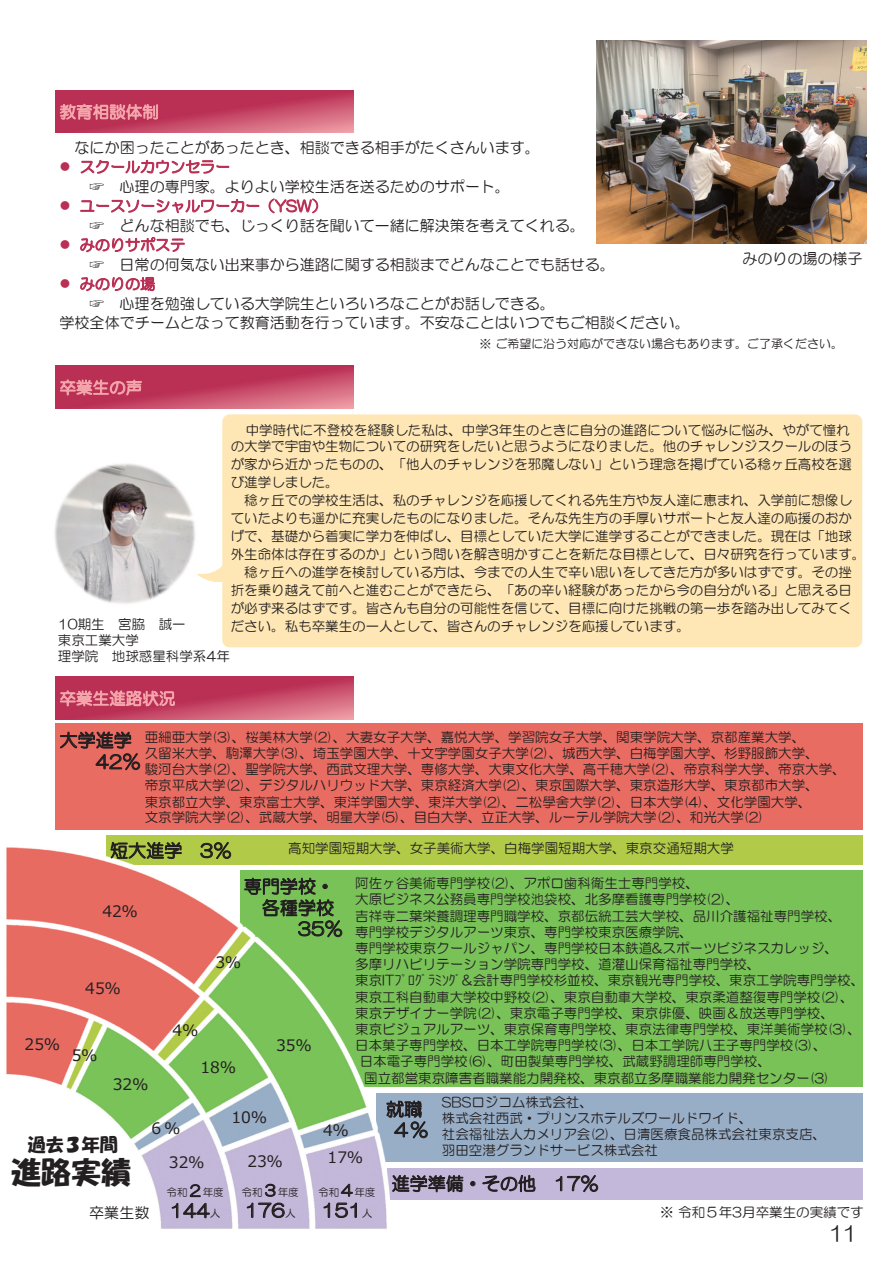
<style>
.page{position:relative;width:893px;height:1263px;background:#fff}
.page>*{position:absolute;margin:0;border:0;box-sizing:border-box;transform-origin:0 0}
.t1{font:30px "HGS Soei Kakupoptai";color:#231f20}
.t2{font:21px "HG Maru Gothic MPRO";color:#231f20}
.t3{font:18px/20.9px "HG Maru Gothic MPRO";letter-spacing:.005em;color:#231f20;text-align:center}
.t4{font:18px "HGS Soei Kakupoptai";color:#231f20}
.t5{font:16.5px "HG Maru Gothic MPRO";letter-spacing:.005em;color:#f4a6ac}
.t6{font:15.75px/34.3px "Meiryo";color:#231f20}
.t7{font:15px/19.5px "HG Maru Gothic MPRO";color:#231f20}
.t8{font:15px "HG Maru Gothic MPRO";letter-spacing:.005em;color:#b93054}
.t9{font:13.5px/16px "HG Maru Gothic MPRO";color:#231f20}
.t10{font:12px "HG Maru Gothic MPRO";color:#231f20}
.t11{font:10.5px "HG Maru Gothic MPRO";color:#231f20}
.s1{color:#b93054}
.s2{font-size:15px}
.s3{font-size:10.5px}
</style>
<div class="page">
<div style="left:55px;top:724px;width:808px;height:106px;background:#e96c62"></div>
<div style="left:106px;top:835px;width:757px;height:30px;background:#b1cb48"></div>
<div style="left:240px;top:870px;width:623px;height:217px;background:#78c258"></div>
<div style="left:376px;top:1093px;width:487px;height:68px;background:#98aec6"></div>
<div style="left:387px;top:1168px;width:476px;height:31px;background:#c4b8da"></div>
<img style="left:6px;top:847px;width:384px;height:382px">
<svg style="left:197px;top:566px;width:25px;height:16px"></svg>
<div style="left:222px;top:414px;width:640px;height:233px;background:#fee7b4;border-radius:7px"></div>
<img style="left:55px;top:90px;width:298px;height:43px">
<img style="left:55px;top:366px;width:298px;height:42px">
<img style="left:55px;top:677px;width:298px;height:42px">
<img style="left:596px;top:41px;width:270px;height:203px">
<img style="left:54px;top:463px;width:141px;height:141px">
<p class="t5" style="left:60px;top:104px;width:101px">教育相談体制</p>
<p class="t7" style="left:75px;top:138px;width:467px">なにか困ったことがあったとき、相談できる相手がたくさんいます。</p>
<p class="t7" style="left:90px;top:157px;width:422px;text-indent:-30px"><span class="s1">● スクールカウンセラー<br></span>☞ 心理の専門家。よりよい学校生活を送るためのサポート。</p>
<p class="t7" style="left:90px;top:196px;width:497px;text-indent:-30px"><span class="s1">● ユースソーシャルワーカー（YSW）<br></span>☞ どんな相談でも、じっくり話を聞いて一緒に解決策を考えてくれる。</p>
<p class="t7" style="left:90px;top:235px;width:527px;text-indent:-30px"><span class="s1">● みのりサポステ<br></span>☞ 日常の何気ない出来事から進路に関する相談までどんなことでも話せる。</p>
<p class="t8" style="left:60px;top:276px;width:97px">● みのりの場</p>
<p class="t7" style="left:90px;top:294px;width:467px">☞ 心理を勉強している大学院生といろいろなことがお話しできる。</p>
<p class="t7" style="left:60px;top:313px;width:632px">学校全体でチームとなって教育活動を行っています。不安なことはいつでもご相談ください。</p>
<p class="t10" style="left:479px;top:337px;width:365px">※ ご希望に沿う対応ができない場合もあります。ご了承ください。</p>
<p class="t7" style="left:742px;top:249px;width:122px">みのりの場の様子</p>
<p class="t5" style="left:60px;top:379px;width:84px">卒業生の声</p>
<p class="t9" style="left:231px;top:422px;width:622px;text-align:right">中学時代に不登校を経験した私は、中学3年生のときに自分の進路について悩みに悩み、やがて憧れ<br>の大学で宇宙や生物についての研究をしたいと思うようになりました。他のチャレンジスクールのほう</p>
<p class="t9" style="left:231px;top:455px;width:622px;line-height:18px">が家から近かったものの、「他人のチャレンジを邪魔しない」という理念を掲げている稔ヶ丘高校を選び進学しました。</p>
<p class="t9" style="left:244px;top:492px;width:609px">稔ヶ丘での学校生活は、私のチャレンジを応援してくれる先生方や友人達に恵まれ、入学前に想像し</p>
<p class="t9" style="left:231px;top:510px;width:622px">ていたよりも遥かに充実したものになりました。そんな先生方の手厚いサポートと友人達の応援のおか</p>
<p class="t9" style="left:231px;top:528px;width:622px">げで、基礎から着実に学力を伸ばし、目標としていた大学に進学することができました。現在は「地球</p>
<p class="t9" style="left:231px;top:546px;width:636px">外生命体は存在するのか」という問いを解き明かすことを新たな目標として、日々研究を行っています。</p>
<p class="t9" style="left:244px;top:564px;width:609px">稔ヶ丘への進学を検討している方は、今までの人生で辛い思いをしてきた方が多いはずです。その挫</p>
<p class="t9" style="left:231px;top:582px;width:622px">折を乗り越えて前へと進むことができたら、「あの辛い経験があったから今の自分がいる」と思える日</p>
<p class="t9" style="left:231px;top:600px;width:622px">が必ず来るはずです。皆さんも自分の可能性を信じて、目標に向けた挑戦の第一歩を踏み出してみてく</p>
<p class="t9" style="left:231px;top:618px;width:460px">ださい。私も卒業生の一人として、皆さんのチャレンジを応援しています。</p>
<p class="t9" style="left:58px;top:616px;width:174px">10期生 宮脇 誠一<br>東京工業大学<br>理学院 地球惑星科学系4年</p>
<p class="t5" style="left:60px;top:690px;width:117px">卒業生進路状況</p>
<h3 class="t3" style="left:96px;top:729px;width:46px;line-height:21.6px;text-align:left;text-indent:-36px">大学進学<br>42％</h3>
<p class="t9" style="left:145px;top:729px;width:702px">亜細亜大学(3)、桜美林大学(2)、大妻女子大学、嘉悦大学、学習院女子大学、関東学院大学、京都産業大学、<br>久留米大学、駒澤大学(3)、埼玉学園大学、十文字学園女子大学(2)、城西大学、白梅学園大学、杉野服飾大学、<br>駿河台大学(2)、聖学院大学、西武文理大学、専修大学、大東文化大学、高千穂大学(2)、帝京科学大学、帝京大学、帝京平成大学(2)、デジタルハリウッド大学、東京経済大学(2)、東京国際大学、東京造形大学、東京都市大学、<br>東京都立大学、東京富士大学、東洋学園大学、東洋大学(2)、二松學舍大学(2)、日本大学(4)、文化学園大学、<br>文京学院大学(2)、武蔵大学、明星大学(5)、目白大学、立正大学、ルーテル学院大学(2)、和光大学(2)</p>
<h3 class="t3" style="left:110px;top:840px;width:123px">短大進学 3％</h3>
<p class="t9" style="left:288px;top:840px;width:447px">高知学園短期大学、女子美術大学、白梅学園短期大学、東京交通短期大学</p>
<p class="t9" style="left:355px;top:875px;width:345px">阿佐ヶ谷美術専門学校(2)、アポロ歯科衛生士専門学校、</p>
<p class="t9" style="left:355px;top:891px;width:386px">大原ビジネス公務員専門学校池袋校、北多摩看護専門学校(2)、</p>
<p class="t9" style="left:355px;top:908px;width:488px">吉祥寺二葉栄養調理専門職学校、京都伝統工芸大学校、品川介護福祉専門学校、</p>
<p class="t9" style="left:355px;top:924px;width:339px">専門学校デジタルアーツ東京、専門学校東京医療学院、</p>
<p class="t9" style="left:355px;top:940px;width:484px">専門学校東京クールジャパン、専門学校日本鉄道&amp;スポーツビジネスカレッジ、</p>
<p class="t9" style="left:355px;top:956px;width:407px">多摩リハビリテーション学院専門学校、道灌山保育福祉専門学校、</p>
<p class="t9" style="left:355px;top:972px;width:510px">東京ITﾌﾟﾛｸﾞﾗﾐﾝｸﾞ&amp;会計専門学校杉並校、東京観光専門学校、東京工学院専門学校、</p>
<p class="t9" style="left:355px;top:989px;width:500px">東京工科自動車大学校中野校(2)、東京自動車大学校、東京柔道整復専門学校(2)、</p>
<p class="t9" style="left:355px;top:1005px;width:480px">東京デザイナー学院(2)、東京電子専門学校、東京俳優、映画＆放送専門学校、</p>
<p class="t9" style="left:355px;top:1021px;width:507px">東京ビジュアルアーツ、東京保育専門学校、東京法律専門学校、東洋美術学校(3)、</p>
<p class="t9" style="left:355px;top:1037px;width:473px">日本菓子専門学校、日本工学院専門学校(3)、日本工学院八王子専門学校(3)、</p>
<p class="t9" style="left:360px;top:1053px;width:413px">日本電子専門学校(6)、町田製菓専門学校、武蔵野調理師専門学校、</p>
<p class="t9" style="left:364px;top:1070px;width:467px">国立都営東京障害者職業能力開発校、東京都立多摩職業能力開発センター(3)</p>
<h3 class="t3" style="left:244px;top:876px;width:92px">専門学校・</h3>
<h3 class="t3" style="left:262px;top:897px;width:74px">各種学校</h3>
<h3 class="t3" style="left:298px;top:918px;width:46px">35％</h3>
<p class="t6" style="left:102px;top:894px;width:37px">42％</p>
<p class="t6" style="left:215px;top:946px;width:27px">3％</p>
<p class="t6" style="left:85px;top:972px;width:37px">45％</p>
<p class="t6" style="left:173px;top:1014px;width:27px">4％</p>
<p class="t6" style="left:25px;top:1028px;width:37px">25％</p>
<p class="t6" style="left:276px;top:1029px;width:37px">35％</p>
<p class="t6" style="left:72px;top:1039px;width:27px">5％</p>
<p class="t6" style="left:200px;top:1051px;width:37px">18％</p>
<p class="t6" style="left:231px;top:1101px;width:37px">10％</p>
<p class="t6" style="left:247px;top:1145px;width:37px">23％</p>
<p class="t6" style="left:113px;top:1068px;width:37px">32％</p>
<h3 class="t3" style="left:386px;top:1098px;width:44px">就職<br>４％</h3>
<p class="t9" style="left:442px;top:1094px;width:386px">SBSロジコム株式会社、<br>株式会社西武・プリンスホテルズワールドワイド、<br>社会福祉法人カメリア会(2)、日清医療食品株式会社東京支店、羽田空港グランドサービス株式会社</p>
<h3 class="t3" style="left:392px;top:1173px;width:208px">進学準備・その他 17％</h3>
<p class="t6" style="left:169px;top:1112px;width:37px;text-indent:-20px">６％<br>32％</p>
<p class="t6" style="left:323px;top:1118px;width:41px;line-height:26.7px">4％<br>17％</p>
<h3 class="t4" style="left:28px;top:1135px;width:91px">過去３年間</h3>
<h1 class="t1" style="left:11px;top:1157px;width:121px">進路実績</h1>
<p class="t7" style="left:89px;top:1203px;width:62px">卒業生数</p>
<p class="t11" style="left:242px;top:1186px;width:59px">令和<span class="s2">３</span>年度</p>
<h3 class="t3" style="left:245px;top:1200px;width:52px">176<span class="s3">人</span></h3>
<p class="t11" style="left:318px;top:1186px;width:59px">令和<span class="s2">４</span>年度</p>
<h3 class="t3" style="left:321px;top:1200px;width:52px">151<span class="s3">人</span></h3>
<p class="t11" style="left:166px;top:1187px;width:59px">令和<span class="s2">２</span>年度</p>
<h3 class="t3" style="left:170px;top:1200px;width:52px">144<span class="s3">人</span></h3>
<p class="t9" style="left:660px;top:1204px;width:205px">※ 令和５年3月卒業生の実績です</p>
<h2 class="t2" style="left:826px;top:1223px;width:36px">１１</h2>
</div>
